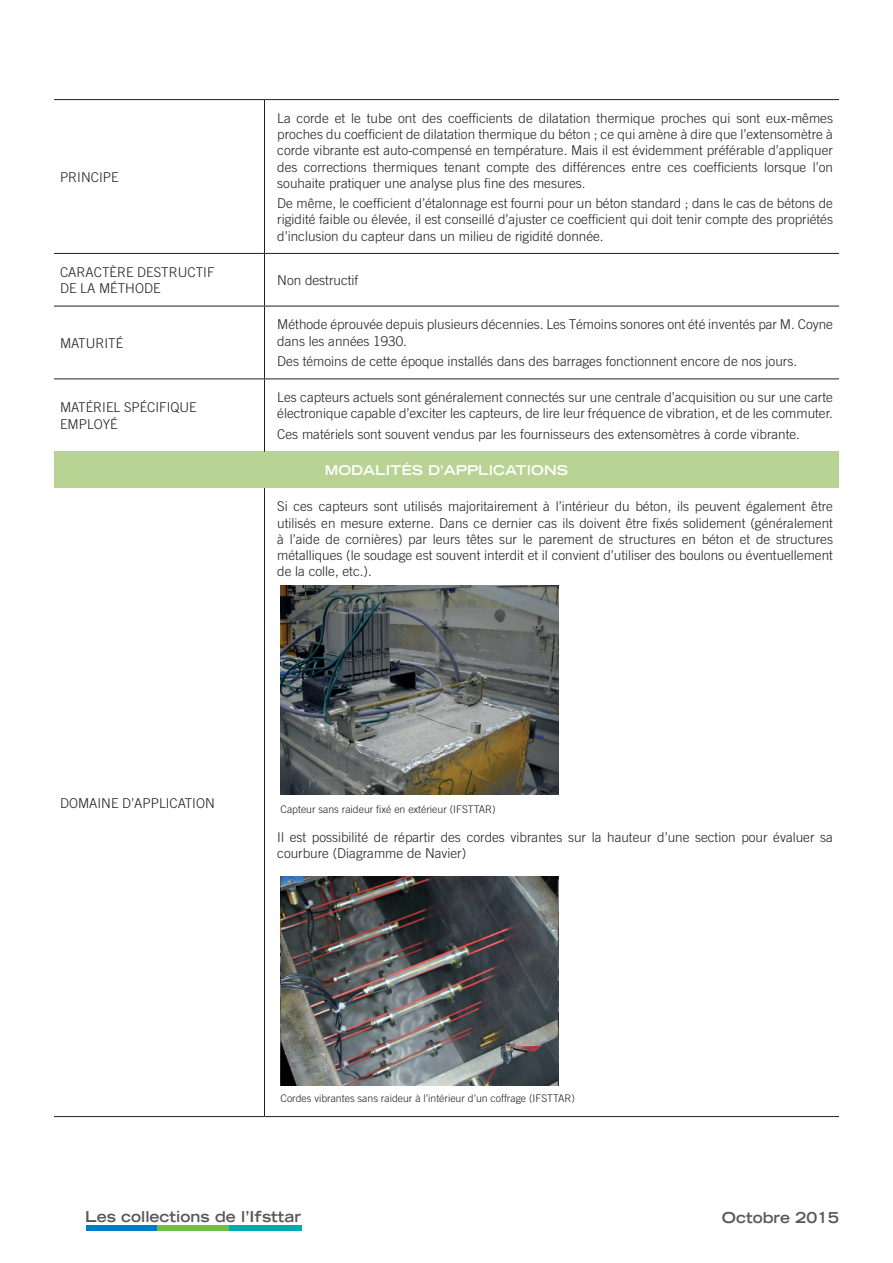
<style>
.page{position:relative;width:893px;height:1263px;background:#fff}
.page>*{position:absolute;margin:0;border:0;box-sizing:border-box;transform-origin:0 0}
.t1{font:700 expanded 15px "Trade Gothic LH";color:#57585a}
.t2{font:300 13.5px/16.2px "Trade Gothic";color:#231f20}
.t3{font:700 expanded 13.5px "Trade Gothic LH";color:#fff}
.t4{font:300 10.5px "Trade Gothic";color:#231f20}
</style>
<div class="page">
<div style="left:86px;top:1226px;width:72px;height:5px;background:#007ec5"></div>
<div style="left:158px;top:1226px;width:72px;height:5px;background:#71bf44"></div>
<div style="left:229px;top:1226px;width:73px;height:5px;background:#00acad"></div>
<div style="left:54px;top:452px;width:785px;height:36px;background:#b8d394"></div>
<hr style="left:264px;top:100px;width:1px;height:153px;background:#231f20">
<hr style="left:54px;top:99px;width:210px;height:1px;background:#231f20">
<hr style="left:264px;top:99px;width:575px;height:1px;background:#231f20">
<hr style="left:54px;top:253px;width:210px;height:1px;background:#231f20">
<hr style="left:264px;top:253px;width:575px;height:1px;background:#231f20">
<hr style="left:264px;top:254px;width:1px;height:52px;background:#231f20">
<hr style="left:54px;top:306px;width:210px;height:1px;background:#231f20">
<hr style="left:264px;top:306px;width:575px;height:1px;background:#231f20">
<hr style="left:264px;top:306px;width:1px;height:72px;background:#231f20">
<hr style="left:54px;top:378px;width:210px;height:1px;background:#231f20">
<hr style="left:264px;top:378px;width:575px;height:1px;background:#231f20">
<hr style="left:264px;top:379px;width:1px;height:73px;background:#231f20">
<hr style="left:264px;top:488px;width:1px;height:628px;background:#231f20">
<hr style="left:54px;top:1116px;width:210px;height:1px;background:#231f20">
<hr style="left:264px;top:1116px;width:575px;height:1px;background:#231f20">
<img style="left:281px;top:586px;width:277px;height:209px">
<img style="left:281px;top:876px;width:277px;height:209px">
<p class="t2" style="left:60px;top:169px;width:60px">PRINCIPE</p>
<p class="t2" style="left:277px;top:110px;width:557px;text-align:justify">La corde et le tube ont des coefficients de dilatation thermique proches qui sont eux-mêmes proches du coefficient de dilatation thermique du béton ; ce qui amène à dire que l’extensomètre à corde vibrante est auto-compensé en température. Mais il est évidemment préférable d’appliquer des corrections thermiques tenant compte des différences entre ces coefficients lorsque l’on souhaite pratiquer une analyse plus fine des mesures.</p>
<p class="t2" style="left:277px;top:195px;width:557px;text-align:justify">De même, le coefficient d’étalonnage est fourni pour un béton standard ; dans le cas de bétons de rigidité faible ou élevée, il est conseillé d’ajuster ce coefficient qui doit tenir compte des propriétés d’inclusion du capteur dans un milieu de rigidité donnée.</p>
<p class="t2" style="left:60px;top:264px;width:156px">CARACTÈRE DESTRUCTIF<br>DE LA MÉTHODE</p>
<p class="t2" style="left:277px;top:272px;width:83px">Non destructif</p>
<p class="t2" style="left:60px;top:335px;width:65px">MATURITÉ</p>
<p class="t2" style="left:277px;top:316px;width:557px">Méthode éprouvée depuis plusieurs décennies. Les Témoins sonores ont été inventés par M. Coyne dans les années 1930.</p>
<p class="t2" style="left:277px;top:353px;width:521px">Des témoins de cette époque installés dans des barrages fonctionnent encore de nos jours.</p>
<p class="t2" style="left:60px;top:399px;width:138px">MATÉRIEL SPÉCIFIQUE<br>EMPLOYÉ</p>
<p class="t2" style="left:277px;top:389px;width:557px">Les capteurs actuels sont généralement connectés sur une centrale d’acquisition ou sur une carte électronique capable d’exciter les capteurs, de lire leur fréquence de vibration, et de les commuter.</p>
<p class="t2" style="left:277px;top:426px;width:524px">Ces matériels sont souvent vendus par les fournisseurs des extensomètres à corde vibrante.</p>
<p class="t3" style="left:325px;top:462px;width:245px">MODALITÉS D’APPLICATIONS</p>
<p class="t2" style="left:277px;top:498px;width:557px;text-align:justify">Si ces capteurs sont utilisés majoritairement à l’intérieur du béton, ils peuvent également être utilisés en mesure externe. Dans ce dernier cas ils doivent être fixés solidement (généralement à l’aide de cornières) par leurs têtes sur le parement de structures en béton et de structures métalliques (le soudage est souvent interdit et il convient d’utiliser des boulons ou éventuellement de la colle, etc.).</p>
<p class="t2" style="left:60px;top:794px;width:156px">DOMAINE D’APPLICATION</p>
<p class="t4" style="left:281px;top:803px;width:217px">Capteur sans raideur fixé en extérieur (IFSTTAR)</p>
<p class="t2" style="left:277px;top:829px;width:557px">Il est possibilité de répartir des cordes vibrantes sur la hauteur d’une section pour évaluer sa courbure (Diagramme de Navier)</p>
<p class="t4" style="left:281px;top:1092px;width:296px">Cordes vibrantes sans raideur à l’intérieur d’un coffrage (IFSTTAR)</p>
<p class="t1" style="left:85px;top:1207px;width:218px">Les collections de l’Ifsttar</p>
<p class="t1" style="left:722px;top:1208px;width:119px">Octobre 2015</p>
</div>
